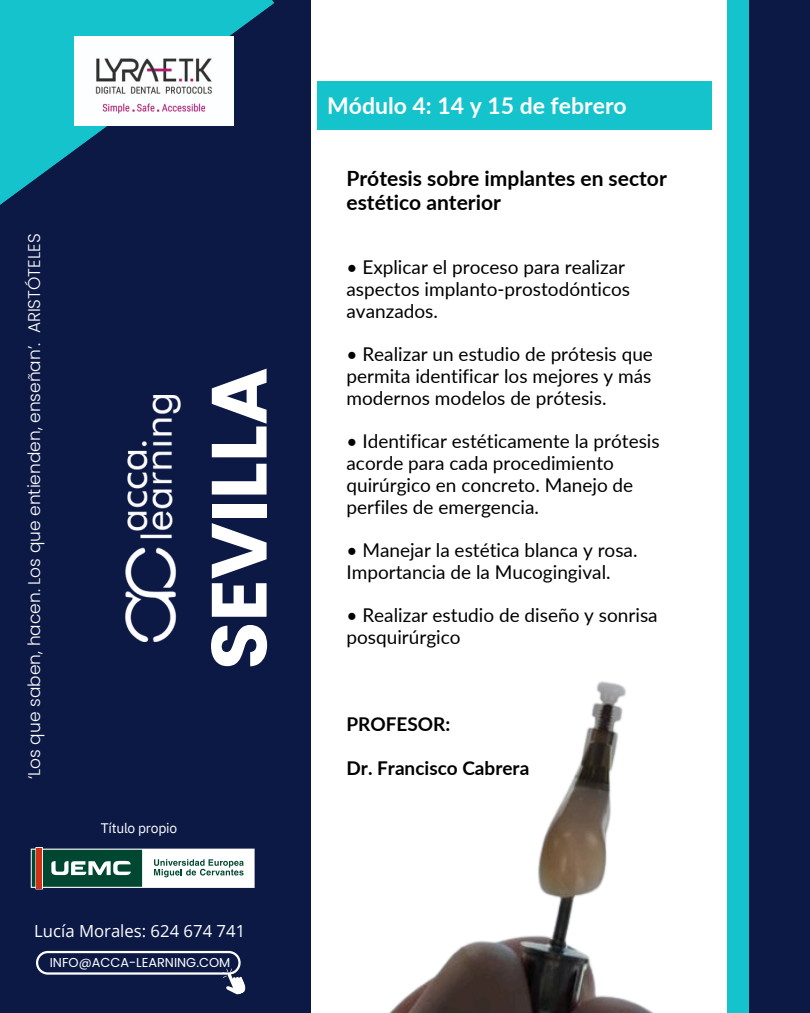
<style>
.page{position:relative;width:810px;height:1013px;background:#fff}
.page>*{position:absolute;margin:0;border:0;box-sizing:border-box;transform-origin:0 0}
.t1{font:700 78px "Poppins";color:#fff}
.t2{font:700 23px "Lato";color:#fff}
.t3{font:700 21px/24px "Lato";color:#000}
.t4{font:19px/21.8px "Lato";color:#000}
.t5{font:700 19px "Lato";color:#000}
.t6{font:300 17px "Poppins";color:#fff}
.t7{font:16.7px "Open Sans";color:#fff}
.t8{font:13.8px "IBM Plex Sans";letter-spacing:-.015em;color:#fff}
.t9{font:12.9px "Poppins";color:#fff}
</style>
<div class="page">
<div style="left:0;top:0;width:810px;height:1012px;background:#0c1945"></div>
<div style="left:727px;top:0;width:22px;height:1012px;background:#14c3cb"></div>
<img style="left:125px;top:395px;width:56px;height:246px">
<svg style="left:0;top:0;width:274px;height:205px"></svg>
<div style="left:311px;top:0;width:416px;height:1012px;background:#fff"></div>
<div style="left:317px;top:81px;width:395px;height:49px;background:#14c3cb"></div>
<img style="left:154px;top:598px;width:499px;height:414px">
<img style="left:74px;top:37px;width:159px;height:88px">
<svg style="left:36px;top:950px;width:212px;height:48px"></svg>
<svg style="left:31px;top:847px;width:224px;height:42px;background:#8ba39d"></svg>
<h1 class="t6" style="left:22px;top:779px;width:547px;rotate:-90deg">‘Los que saben, hacen. Los que entienden, enseñan’. ARISTÓTELES</h1>
<p class="t1" style="left:185px;top:669px;width:304px;rotate:-90deg">SEVILLA</p>
<p class="t8" style="left:101px;top:819px;width:78px">Título propio</p>
<h2 class="t7" style="left:34px;top:919px;width:212px">Lucía Morales: 624 674 741</h2>
<h4 class="t9" style="left:50px;top:953px;width:182px">INFO@ACCA-LEARNING.COM</h4>
<p class="t2" style="left:327px;top:91px;width:301px">Módulo 4: 14 y 15 de febrero</p>
<p class="t3" style="left:347px;top:165px;width:322px">Prótesis sobre implantes en sector estético anterior</p>
<p class="t4" style="left:347px;top:256px;width:285px">• Explicar el proceso para realizar aspectos implanto-prostodónticos avanzados.</p>
<h2 class="t4" style="left:347px;top:343px;width:308px;text-align:justify">• Realizar un estudio de prótesis que permita identificar los mejores y más modernos modelos de prótesis.</h2>
<h5 class="t4" style="left:347px;top:430px;width:315px">• Identificar estéticamente la prótesis acorde para cada procedimiento quirúrgico en concreto. Manejo de perfiles de emergencia.</h5>
<h5 class="t4" style="left:347px;top:538px;width:293px">• Manejar la estética blanca y rosa.<br>Importancia de la Mucogingival.</h5>
<h5 class="t4" style="left:347px;top:604px;width:313px">• Realizar estudio de diseño y sonrisa posquirúrgico</h5>
<h5 class="t5" style="left:347px;top:712px;width:105px">PROFESOR:</h5>
<h5 class="t5" style="left:347px;top:755px;width:184px">Dr. Francisco Cabrera</h5>
</div>
